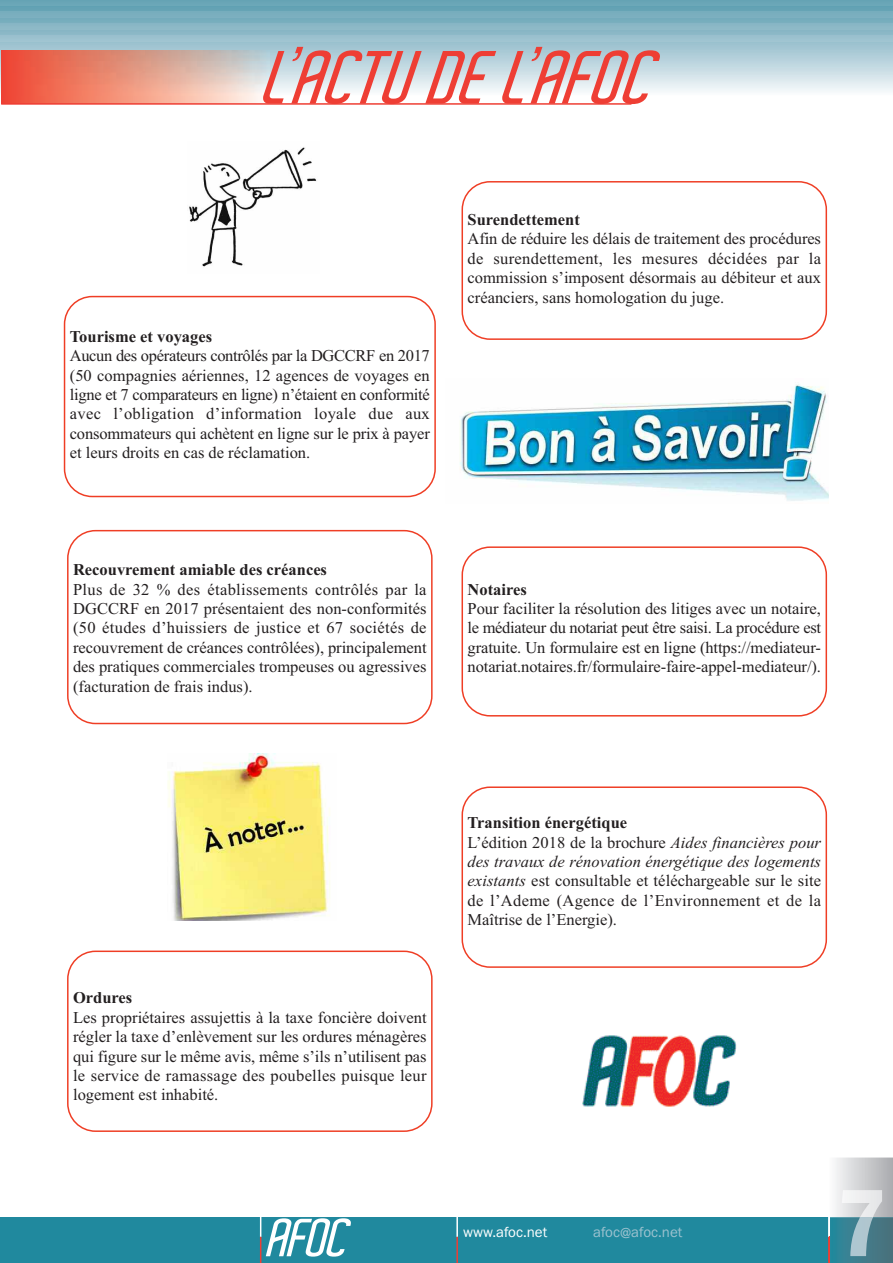
<style>
.page{position:relative;width:893px;height:1263px;background:#fff}
.page>*{position:absolute;margin:0;border:0;box-sizing:border-box;transform-origin:0 0}
.t1{font:16.5px/19.5px "Times New Roman";color:#231f20;text-align:justify}
.t2{font:700 16.5px "Times New Roman";color:#231f20}
.t3{font:15px "Franklin Gothic";color:#9cc2cf}
.t4{font:15px "Franklin Gothic";color:#fff}
.s1{font-weight:700}
.s2{font-style:italic}
</style>
<div class="page">
<svg style="left:64px;top:296px;width:372px;height:201px"></svg>
<img style="left:0;top:0;width:893px;height:92px">
<div style="left:0;top:1217px;width:893px;height:46px;background:#20899e"></div>
<hr style="left:456px;top:1211px;width:2px;height:26px;background:#fff">
<hr style="left:456px;top:1237px;width:2px;height:26px;background:#ee3e34">
<svg style="left:260px;top:1217px;width:91px;height:46px"></svg>
<hr style="left:828px;top:1211px;width:2px;height:26px;background:#fff">
<hr style="left:828px;top:1237px;width:2px;height:26px;background:#ee3e34">
<div style="left:0;top:12px;width:893px;height:6px;background:#7aaebe"></div>
<div style="left:0;top:24px;width:893px;height:6px;background:#8cb8c6"></div>
<div style="left:0;top:36px;width:893px;height:6px;background:#9dc3d0"></div>
<img style="left:1px;top:51px;width:262px;height:52px">
<hr style="left:1px;top:103px;width:630px;height:2px;background:#ee3e34">
<svg style="left:263px;top:47px;width:397px;height:57px"></svg>
<svg style="left:461px;top:181px;width:366px;height:159px"></svg>
<svg style="left:67px;top:530px;width:366px;height:194px"></svg>
<svg style="left:461px;top:546px;width:366px;height:170px"></svg>
<svg style="left:67px;top:950px;width:366px;height:182px"></svg>
<svg style="left:461px;top:786px;width:366px;height:182px"></svg>
<img style="left:460px;top:384px;width:368px;height:117px">
<img style="left:168px;top:754px;width:162px;height:166px">
<img style="left:582px;top:1035px;width:155px;height:72px">
<img style="left:189px;top:147px;width:128px;height:120px">
<img style="left:830px;top:1217px;width:63px;height:46px">
<img style="left:842px;top:1190px;width:40px;height:27px">
<img style="left:849px;top:1217px;width:25px;height:39px">
<p class="t2" style="left:70px;top:326px;width:144px">Tourisme et voyages</p>
<p class="t1" style="left:70px;top:346px;width:362px">Aucun des opérateurs contrôlés par la DGCCRF en 2017 (50 compagnies aériennes, 12 agences de voyages en ligne et 7 comparateurs en ligne) n’étaient en conformité avec l’obligation d’information loyale due aux consommateurs qui achètent en ligne sur le prix à payer et leurs droits en cas de réclamation.</p>
<p class="t2" style="left:467px;top:209px;width:114px">Surendettement</p>
<p class="t1" style="left:467px;top:229px;width:355px">Afin de réduire les délais de traitement des procédures de surendettement, les mesures décidées par la commission s’imposent désormais au débiteur et aux créanciers, sans homologation du juge.</p>
<p class="t2" style="left:73px;top:560px;width:255px">Recouvrement amiable des créances</p>
<p class="t1" style="left:73px;top:579px;width:355px">Plus de 32 % des établissements contrôlés par la DGCCRF en 2017 présentaient des non-conformités (50 études d’huissiers de justice et 67 sociétés de recouvrement de créances contrôlées), principalement des pratiques commerciales trompeuses ou agressives (facturation de frais indus).</p>
<p class="t2" style="left:467px;top:579px;width:61px">Notaires</p>
<p class="t1" style="left:467px;top:598px;width:355px">Pour faciliter la résolution des litiges avec un notaire, le médiateur du notariat peut être saisi. La procédure est gratuite. Un formulaire est en ligne (https://mediateur&shy;notariat.notaires.fr/formulaire-faire-appel-mediateur/).</p>
<p class="t2" style="left:73px;top:988px;width:61px">Ordures</p>
<p class="t1" style="left:73px;top:1007px;width:355px">Les propriétaires assujettis à la taxe foncière doivent régler la taxe d’enlèvement sur les ordures ménagères qui figure sur le même avis, même s’ils n’utilisent pas le service de ramassage des poubelles puisque leur logement est inhabité.</p>
<p class="t1" style="left:467px;top:812px;width:355px;text-align:left"><span class="s1">Transition énergétique<br></span>L’édition 2018 de la brochure <span class="s2">Aides financières pour des travaux de rénovation énergétique des logements existants</span> est consultable et téléchargeable sur le site de l’Ademe (Agence de l’Environnement et de la Maîtrise de l’Energie).</p>
<p class="t4" style="left:463px;top:1223px;width:86px">www.afoc.net</p>
<p class="t3" style="left:593px;top:1223px;width:91px">afoc@afoc.net</p>
</div>
